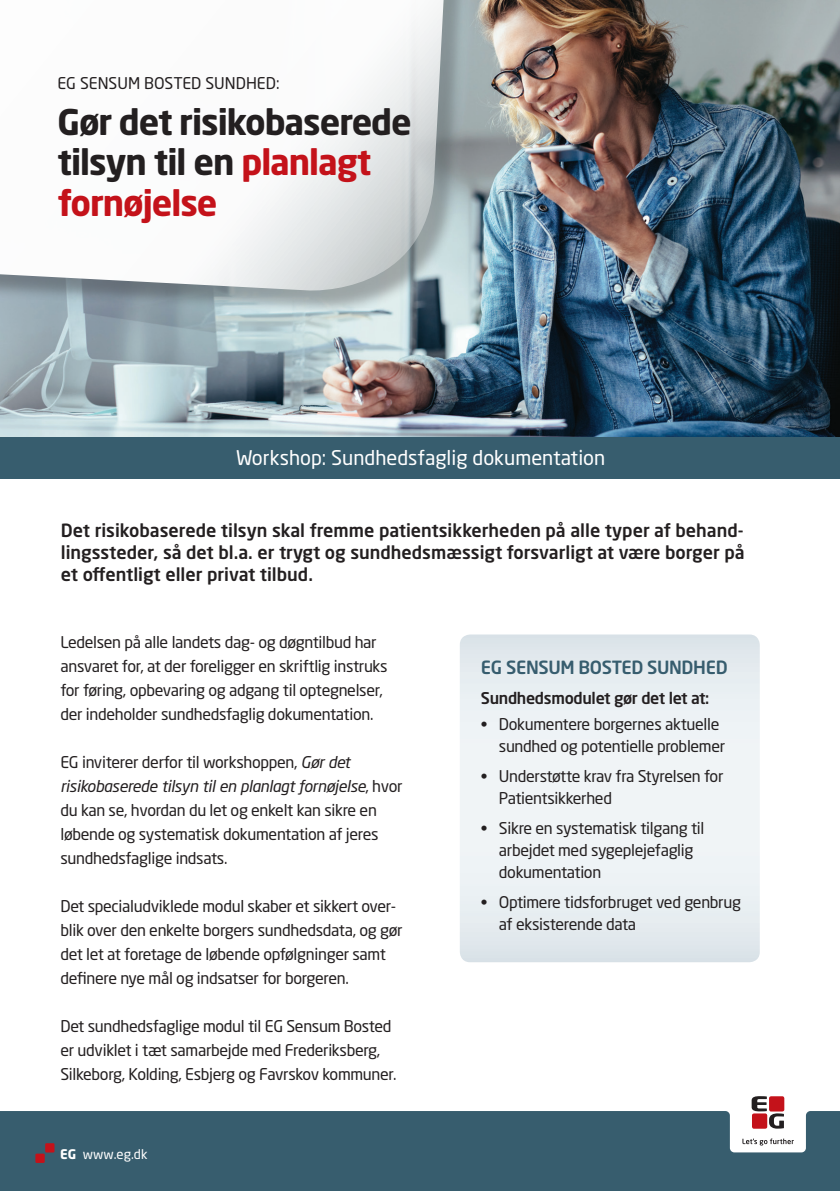
<style>
.page{position:relative;width:840px;height:1191px;background:#fff}
.page>*{position:absolute;margin:0;border:0;box-sizing:border-box;transform-origin:0 0}
.Overskrift{font:700 35px/40.8px "Neo Sans Std";letter-spacing:-.03em;color:#231f20}
.t1{font:20px "Neo Sans Std";color:#fff}
.Brødtekst{font:500 18px/22px "Neo Sans Std";color:#231f20;text-align:justify}
.Brødtekst-2{font:500 18px "Neo Sans Std";letter-spacing:-.02em;color:#375d6e}
.Brødtekst-3{font:16px/24px "Neo Sans Std";letter-spacing:-.02em;color:#231f20}
.Brødtekst-4{font:500 16px "Neo Sans Std";letter-spacing:-.02em;color:#231f20}
.Brødtekst-5{font:16px "Neo Sans Std";color:#231f20}
.Brødtekst-6{font:13.2px "Neo Sans Std";color:#fff}
.s1{color:#c4121a}
.s2{font-style:italic}
.s3{font-weight:700}
</style>
<div class="page">
<img style="left:0;top:0;width:839px;height:437px">
<div style="left:0;top:1111px;width:839px;height:80px;background:#375d6e"></div>
<svg style="left:751px;top:1096px;width:32px;height:32px"></svg>
<svg style="left:742px;top:1138px;width:51px;height:7px"></svg>
<div style="left:35px;top:1153px;width:10px;height:9px;background:#c4121a"></div>
<div style="left:45px;top:1143px;width:9px;height:9px;background:#c4121a"></div>
<svg style="left:460px;top:634px;width:299px;height:328px"></svg>
<div style="left:0;top:0;width:476px;height:315px;background:#231f20;opacity:.34"></div>
<svg style="left:0;top:0;width:457px;height:297px"></svg>
<div style="left:1px;top:437px;width:838px;height:41px;background:#375d6e"></div>
<p class="Brødtekst-5" style="left:57px;top:73px;width:223px">EG SENSUM BOSTED SUNDHED:</p>
<p class="Overskrift" style="left:57px;top:100px;width:355px">Gør det risikobaserede tilsyn til en <span class="s1">planlagt fornøjelse</span></p>
<p class="t1" style="left:236px;top:445px;width:370px">Workshop: Sundhedsfaglig dokumentation</p>
<p class="Brødtekst" style="left:61px;top:519px;width:685px">Det risikobaserede tilsyn skal fremme patientsikkerheden på alle typer af behand&shy;lingssteder, så det bl.a. er trygt og sundhedsmæssigt forsvarligt at være borger på et offentligt eller privat tilbud.</p>
<p class="Brødtekst-3" style="left:60px;top:630px;width:328px">Ledelsen på alle landets dag- og døgntilbud har ansvaret for, at der foreligger en skriftlig instruks for føring, opbevaring og adgang til optegnelser, der indeholder sundhedsfaglig dokumentation.</p>
<p class="Brødtekst-3" style="left:60px;top:750px;width:343px">EG inviterer derfor til workshoppen, <span class="s2">Gør det risikobaserede tilsyn til en planlagt fornøjelse</span>, hvor du kan se, hvordan du let og enkelt kan sikre en løbende og systematisk dokumentation af jeres sundhedsfaglige indsats.</p>
<p class="Brødtekst-3" style="left:60px;top:894px;width:343px">Det specialudviklede modul skaber et sikkert over&shy;blik over den enkelte borgers sundhedsdata, og gør det let at foretage de løbende opfølgninger samt definere nye mål og indsatser for borgeren.</p>
<p class="Brødtekst-3" style="left:60px;top:1014px;width:332px">Det sundhedsfaglige modul til EG Sensum Bosted er udviklet i tæt samarbejde med Frederiksberg,</p>
<p class="Brødtekst-3" style="left:60px;top:1062px;width:337px">Silkeborg, Kolding, Esbjerg og Favrskov kommuner.</p>
<p class="Brødtekst-6" style="left:60px;top:1145px;width:89px"><span class="s3">EG</span> www.eg.dk</p>
<p class="Brødtekst-2" style="left:480px;top:655px;width:248px">EG SENSUM BOSTED SUNDHED</p>
<p class="Brødtekst-4" style="left:480px;top:687px;width:230px">Sundhedsmodulet gør det let at:</p>
<p class="Brødtekst-3" style="left:498px;top:712px;width:228px;line-height:22px;text-indent:-18px">• Dokumentere borgernes aktuelle sundhed og potentielle problemer</p>
<p class="Brødtekst-3" style="left:498px;top:764px;width:226px;line-height:22px;text-indent:-18px">• Understøtte krav fra Styrelsen for<br>Patientsikkerhed</p>
<p class="Brødtekst-3" style="left:480px;top:815px;width:225px">• Sikre en systematisk tilgang til</p>
<p class="Brødtekst-3" style="left:498px;top:838px;width:196px;line-height:22px">arbejdet med sygeplejefaglig dokumentation</p>
<p class="Brødtekst-3" style="left:498px;top:890px;width:243px;line-height:22px;text-indent:-18px">• Optimere tidsforbruget ved genbrug af eksisterende data</p>
</div>
